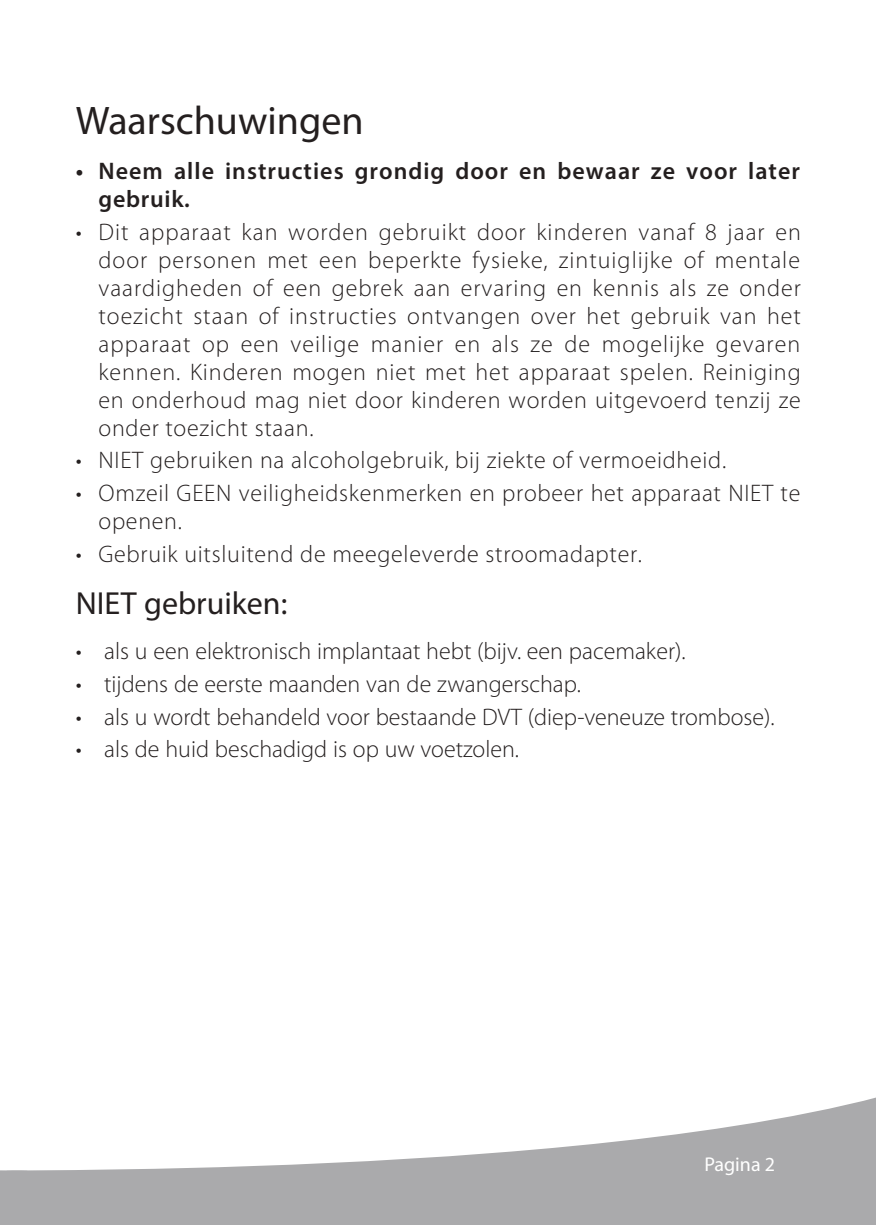
<style>
.page{position:relative;width:876px;height:1225px;background:#fff}
.page>*{position:absolute;margin:0;border:0;box-sizing:border-box;transform-origin:0 0}
.t1{font:40px "Myriad Pro";color:#241f1f}
.t2{font:32px "Myriad Pro";color:#241f1f}
.t3{font:300 24px/28px "Myriad Pro";letter-spacing:.03em;color:#241f1f;text-align:justify}
.t4{font:300 24px "Myriad Pro";color:#241f1f}
.t5{font:600 24px/28px "Myriad Pro";letter-spacing:.045em;color:#241f1f}
.t6{font:20px "Myriad Pro";color:#fff}
</style>
<div class="page">
<svg style="left:27px;top:1097px;width:849px;height:128px;fill:#aaaaac"></svg>
<svg style="left:0;top:1170px;width:27px;height:55px"></svg>
<h1 class="t1" style="left:76px;top:96px;width:289px">Waarschuwingen</h1>
<p class="t5" style="left:99px;top:156px;width:703px;text-indent:-23px">• Neem alle instructies grondig door en bewaar ze voor later gebruik.</p>
<p class="t3" style="left:99px;top:217px;width:704px;text-indent:-23px">• Dit apparaat kan worden gebruikt door kinderen vanaf 8 jaar en door personen met een beperkte fysieke, zintuiglijke of mentale vaardigheden of een gebrek aan ervaring en kennis als ze onder toezicht staan of instructies ontvangen over het gebruik van het apparaat op een veilige manier en als ze de mogelijke gevaren kennen. Kinderen mogen niet met het apparaat spelen. Reiniging en onderhoud mag niet door kinderen worden uitgevoerd tenzij ze onder toezicht staan.</p>
<p class="t3" style="left:76px;top:446px;width:652px">• NIET gebruiken na alcoholgebruik, bij ziekte of vermoeidheid.</p>
<p class="t3" style="left:99px;top:479px;width:703px;text-indent:-23px">• Omzeil GEEN veiligheidskenmerken en probeer het apparaat NIET te openen.</p>
<p class="t3" style="left:76px;top:539px;width:568px">• Gebruik uitsluitend de meegeleverde stroomadapter.</p>
<h2 class="t2" style="left:76px;top:584px;width:213px">NIET gebruiken:</h2>
<p class="t4" style="left:76px;top:637px;width:611px">• als u een elektronisch implantaat hebt (bijv. een pacemaker).</p>
<p class="t4" style="left:76px;top:669px;width:506px">• tijdens de eerste maanden van de zwangerschap.</p>
<p class="t4" style="left:76px;top:702px;width:700px">• als u wordt behandeld voor bestaande DVT (diep-veneuze trombose).</p>
<p class="t4" style="left:76px;top:734px;width:445px">• als de huid beschadigd is op uw voetzolen.</p>
<p class="t6" style="left:704px;top:1151px;width:72px">Pagina 2</p>
</div>
